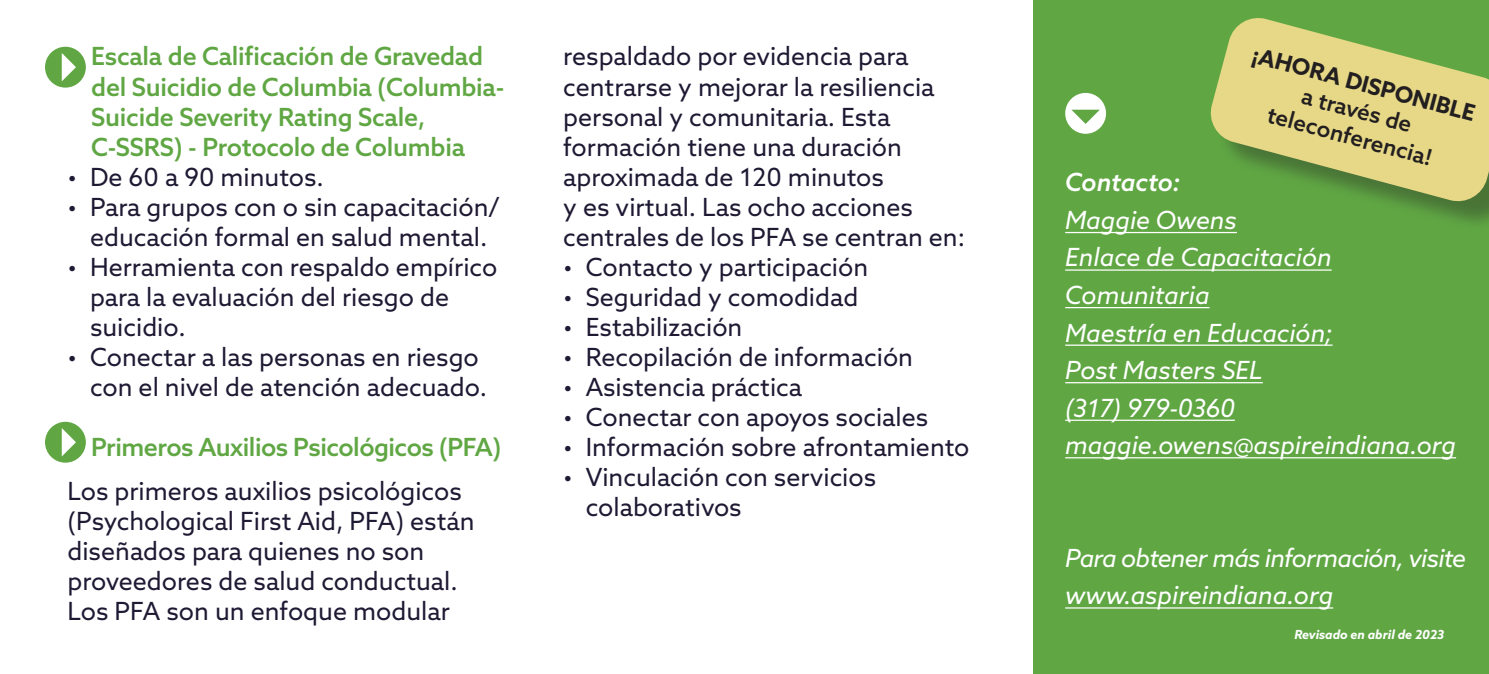
<style>
.page{position:relative;width:1489px;height:674px;background:#fff}
.page>*{position:absolute;margin:0;border:0;box-sizing:border-box;transform-origin:0 0}
.body{font:25px/30px "Azo Sans";color:#1f1933}
.subhead{font:500 25px/30px "Azo Sans";letter-spacing:-.01em;color:#60a744}
.sidebar{font:italic 25px/37.5px "Azo Sans";color:#fff}
.sidebar-2{font:italic 25px/37.5px "Azo Sans";letter-spacing:-.03em;color:#fff}
.sidebar-3{font:italic 500 25px "Azo Sans";letter-spacing:-.005em;color:#fff}
.subhead-2{font:500 22.5px/27px "Azo Sans";color:#231f20;text-align:center}
.subhead-3{font:700 22.5px "Azo Sans";color:#231f20}
.t1{font:italic 700 12.5px "Azo Sans";color:#fff}
</style>
<div class="page">
<div style="left:1033px;top:0;width:456px;height:673px;background:#60a744"></div>
<hr style="left:1065px;top:232px;width:172px;height:1px;background:#fff">
<hr style="left:1065px;top:269px;width:266px;height:1px;background:#fff">
<hr style="left:1065px;top:307px;width:144px;height:1px;background:#fff">
<hr style="left:1065px;top:344px;width:267px;height:1px;background:#fff">
<hr style="left:1065px;top:382px;width:198px;height:1px;background:#fff">
<hr style="left:1065px;top:419px;width:170px;height:1px;background:#fff">
<hr style="left:1065px;top:457px;width:391px;height:1px;background:#fff">
<hr style="left:1065px;top:607px;width:268px;height:1px;background:#fff">
<div style="left:1065px;top:93px;width:41px;height:41px;background:#fff;border-radius:50%"></div>
<svg style="left:1072px;top:110px;width:28px;height:14px"></svg>
<div style="left:45px;top:47px;width:41px;height:41px;background:#60a744;border-radius:50%"></div>
<svg style="left:62px;top:53px;width:14px;height:28px"></svg>
<div style="left:1215px;top:22px;width:274px;height:210px;background:#231f20;opacity:.37"></div>
<svg style="left:1210px;top:18px;width:279px;height:186px;fill:#e6d886"></svg>
<div style="left:45px;top:421px;width:41px;height:41px;background:#60a744;border-radius:50%"></div>
<svg style="left:62px;top:428px;width:14px;height:28px"></svg>
<p class="subhead" style="left:91px;top:41px;width:414px">Escala de Calificación de Gravedad del Suicidio de Columbia (Columbia-Suicide Severity Rating Scale, C-SSRS) - Protocolo de Columbia</p>
<p class="body" style="left:563px;top:41px;width:403px">respaldado por evidencia para centrarse y mejorar la resiliencia personal y comunitaria. Esta formación tiene una duración aproximada de 120 minutos<br>y es virtual. Las ocho acciones centrales de los PFA se centran en:</p>
<p class="body" style="left:563px;top:251px;width:306px">• Contacto y participación</p>
<p class="body" style="left:563px;top:281px;width:297px">• Seguridad y comodidad</p>
<p class="body" style="left:563px;top:311px;width:181px">• Estabilización</p>
<p class="body" style="left:563px;top:341px;width:351px">• Recopilación de información</p>
<p class="body" style="left:563px;top:371px;width:240px">• Asistencia práctica</p>
<p class="body" style="left:563px;top:401px;width:366px">• Conectar con apoyos sociales</p>
<p class="body" style="left:563px;top:431px;width:408px">• Información sobre afrontamiento</p>
<p class="body" style="left:586px;top:461px;width:292px;text-indent:-22px">• Vinculación con servicios colaborativos</p>
<p class="body" style="left:68px;top:162px;width:258px">• De 60 a 90 minutos.</p>
<p class="body" style="left:68px;top:192px;width:433px;text-align:center">• Para grupos con o sin capacitación/ educación formal en salud mental.</p>
<p class="body" style="left:90px;top:252px;width:409px;text-indent:-22px">• Herramienta con respaldo empírico para la evaluación del riesgo de suicidio.</p>
<p class="body" style="left:90px;top:342px;width:398px;text-indent:-22px">• Conectar a las personas en riesgo con el nivel de atención adecuado.</p>
<p class="subhead" style="left:91px;top:431px;width:412px">Primeros Auxilios Psicológicos (PFA)</p>
<p class="body" style="left:68px;top:475px;width:408px">Los primeros auxilios psicológicos (Psychological First Aid, PFA) están diseñados para quienes no son proveedores de salud conductual.<br>Los PFA son un enfoque modular</p>
<p class="subhead-3" style="left:1256px;top:40px;width:231px;rotate:15deg">¡AHORA DISPONIBLE</p>
<p class="subhead-2" style="left:1278px;top:75px;width:171px;rotate:15deg">a través de teleconferencia!</p>
<p class="sidebar-3" style="left:1065px;top:166px;width:117px">Contacto:</p>
<p class="sidebar" style="left:1065px;top:201px;width:173px">Maggie Owens</p>
<p class="sidebar" style="left:1065px;top:238px;width:268px">Enlace de Capacitación<br>Comunitaria</p>
<p class="sidebar" style="left:1065px;top:313px;width:269px">Maestría en Educación;<br>Post Masters SEL</p>
<p class="sidebar" style="left:1065px;top:388px;width:171px">(317) 979-0360</p>
<p class="sidebar" style="left:1065px;top:426px;width:392px">maggie.owens@aspireindiana.org</p>
<p class="sidebar-2" style="left:1065px;top:538px;width:402px">Para obtener más información, visite www.aspireindiana.org</p>
<p class="t1" style="left:1294px;top:625px;width:151px">Revisado en abril de 2023</p>
</div>
